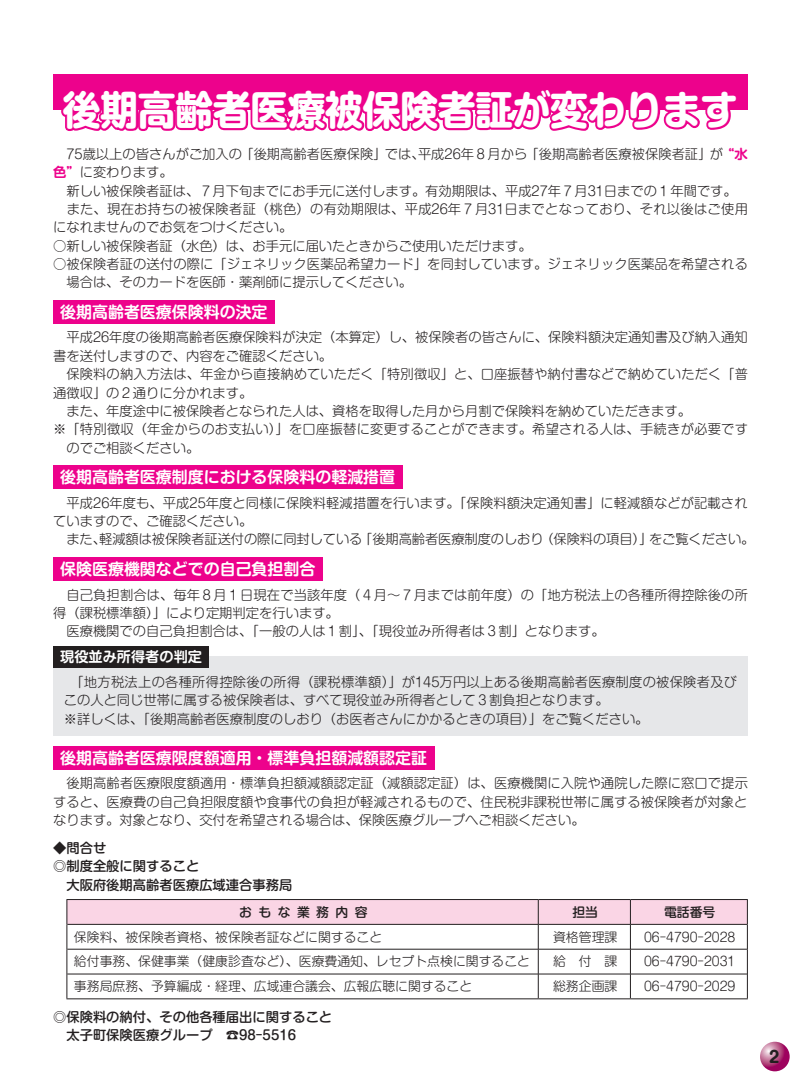
<style>
.page{position:relative;width:801px;height:1088px;background:#fff}
.page>*{position:absolute;margin:0;border:0;box-sizing:border-box;transform-origin:0 0}
.t1{font:700 39.88px "Shin M Go Pro";letter-spacing:-.01em;color:#fff;scale:.95 1}
.t2{font:700 16px "Shin M Go Pro De";color:#fff}
.t3{font:700 16px "Capie N Std";color:#231f20}
.t4{font:700 14.12px "Shin M Go Pro De";color:#fff}
.t5{font:300 13.25px/18.4px "Shin M Go Pro";color:#231f20}
.t6{font:500 13.25px/18.4px "Shin M Go Pro";color:#231f20}
.t7{font:300 12.88px "Shin M Go Pro";color:#231f20}
.t8{font:500 12.88px "Shin M Go Pro";letter-spacing:.5em;color:#231f20}
.s1{font-family:"Shin M Go Pro De";font-weight:700;color:#ed028c}
</style>
<div class="page">
<div style="left:53px;top:74px;width:695px;height:36px;background:#ed028c"></div>
<div style="left:53px;top:656px;width:695px;height:80px;background:#e6e7e9"></div>
<div style="left:53px;top:300px;width:222px;height:23px;background:#ed028c"></div>
<div style="left:53px;top:466px;width:349px;height:23px;background:#ed028c"></div>
<div style="left:53px;top:557px;width:269px;height:23px;background:#ed028c"></div>
<div style="left:53px;top:646px;width:156px;height:21px;background:#231f20"></div>
<div style="left:53px;top:747px;width:381px;height:23px;background:#ed028c"></div>
<hr style="left:66px;top:998px;width:472px;height:1px;background:#231f20">
<hr style="left:538px;top:998px;width:92px;height:1px;background:#231f20">
<hr style="left:630px;top:998px;width:118px;height:1px;background:#231f20">
<svg style="left:66px;top:899px;width:682px;height:99px"></svg>
<svg style="left:61px;top:110px;width:670px;height:22px"></svg>
<svg style="left:760px;top:1042px;width:29px;height:29px"></svg>
<h1 class="t1" style="left:63px;top:77px;width:712px">後期高齢者医療被保険者証が変わります</h1>
<p class="t5" style="left:53px;top:143px;width:696px">　75歳以上の皆さんがご加入の「後期高齢者医療保険」では、<br><span class="s1">色”</span>に変わります。<br>　新しい被保険者証は、７月下旬までにお手元に送付します。有効期限は、平成27年７月31日までの１年間です。　また、現在お持ちの被保険者証（桃色）の有効期限は、平成26年７月31日までとなっており、それ以後はご使用になれませんのでお気をつけください。</p>
<p class="t5" style="left:53px;top:235px;width:480px">○新しい被保険者証（水色）は、お手元に届いたときからご使用いただけます。</p>
<p class="t5" style="left:66px;top:253px;width:683px;text-indent:-13px">○被保険者証の送付の際に「ジェネリック医薬品希望カード」を同封しています。ジェネリック医薬品を希望される場合は、そのカードを医師・薬剤師に提示してください。</p>
<p class="t5" style="left:418px;top:143px;width:331px">平成26年８月から「後期高齢者医療被保険者証」が<span class="s1">“水</span></p>
<p class="t2" style="left:60px;top:299px;width:209px">後期高齢者医療保険料の決定</p>
<p class="t5" style="left:53px;top:327px;width:696px">　平成26年度の後期高齢者医療保険料が決定（本算定）し、被保険者の皆さんに、保険料額決定通知書及び納入通知</p>
<p class="t5" style="left:53px;top:345px;width:281px">書を送付しますので、内容をご確認ください。</p>
<p class="t5" style="left:53px;top:363px;width:696px">　保険料の納入方法は、年金から直接納めていただく「特別徴収」と、口座振替や納付書などで納めていただく「普</p>
<p class="t5" style="left:53px;top:382px;width:201px">通徴収」の２通りに分かれます。</p>
<p class="t5" style="left:53px;top:400px;width:639px">　また、年度途中に被保険者となられた人は、資格を取得した月から月割で保険料を納めていただきます。</p>
<p class="t5" style="left:53px;top:418px;width:696px">※「特別徴収（年金からのお支払い）」を口座振替に変更することができます。希望される人は、手続きが必要です</p>
<p class="t5" style="left:66px;top:437px;width:134px">のでご相談ください。</p>
<p class="t2" style="left:60px;top:464px;width:336px">後期高齢者医療制度における保険料の軽減措置</p>
<p class="t5" style="left:53px;top:492px;width:696px">　平成26年度も、平成25年度と同様に保険料軽減措置を行います。「保険料額決定通知書」に軽減額などが記載され</p>
<p class="t5" style="left:53px;top:510px;width:201px">ていますので、ご確認ください。</p>
<p class="t5" style="left:649px;top:529px;width:107px">をご覧ください。</p>
<p class="t5" style="left:540px;top:529px;width:113px">（保険料の項目）」</p>
<p class="t5" style="left:99px;top:529px;width:265px">軽減額は被保険者証送付の際に同封している</p>
<p class="t5" style="left:359px;top:529px;width:186px">「後期高齢者医療制度のしおり</p>
<p class="t5" style="left:53px;top:529px;width:54px">　また、</p>
<p class="t2" style="left:60px;top:556px;width:257px">保険医療機関などでの自己負担割合</p>
<p class="t5" style="left:53px;top:584px;width:696px">　自己負担割合は、毎年８月１日現在で当該年度（４月～７月までは前年度）の「地方税法上の各種所得控除後の所得（課税標準額）」により定期判定を行います。<br>　医療機関での自己負担割合は、「一般の人は１割」、「現役並み所得者は３割」となります。</p>
<p class="t5" style="left:64px;top:671px;width:675px">　「地方税法上の各種所得控除後の所得（課税標準額）」が145万円以上ある後期高齢者医療制度の被保険者及びこの人と同じ世帯に属する被保険者は、すべて現役並み所得者として３割負担となります。<br>※詳しくは、「後期高齢者医療制度のしおり（お医者さんにかかるときの項目）」をご覧ください。</p>
<p class="t4" style="left:60px;top:645px;width:143px">現役並み所得者の判定</p>
<p class="t2" style="left:60px;top:745px;width:368px">後期高齢者医療限度額適用・標準負担額減額認定証</p>
<p class="t5" style="left:53px;top:772px;width:696px;text-align:justify">　後期高齢者医療限度額適用・標準負担額減額認定証（減額認定証）は、医療機関に入院や通院した際に窓口で提示すると、医療費の自己負担限度額や食事代の負担が軽減されるもので、住民税非課税世帯に属する被保険者が対象となります。対象となり、交付を希望される場合は、保険医療グループへご相談ください。</p>
<p class="t6" style="left:53px;top:837px;width:241px">◆問合せ<br>◎制度全般に関すること<br>　大阪府後期高齢者医療広域連合事務局</p>
<p class="t8" style="left:239px;top:901px;width:130px">おもな業務内容</p>
<p class="t7" style="left:74px;top:926px;width:310px">保険料、被保険者資格、被保険者証などに関すること</p>
<p class="t7" style="left:74px;top:951px;width:457px">給付事務、保健事業（健康診査など）、医療費通知、レセプト点検に関すること</p>
<p class="t7" style="left:74px;top:976px;width:400px">事務局庶務、予算編成・経理、広域連合議会、広報広聴に関すること</p>
<p class="t6" style="left:226px;top:1006px;width:108px;text-indent:-173px">◎保険料の納付、その他各種届出に関すること☎98−5516</p>
<p class="t6" style="left:53px;top:1024px;width:161px">　太子町保険医療グループ</p>
<p class="t8" style="left:572px;top:901px;width:27px">担当</p>
<p class="t7" style="left:553px;top:926px;width:66px">資格管理課</p>
<p class="t7" style="left:553px;top:951px;width:66px">給　付　課</p>
<p class="t7" style="left:553px;top:976px;width:66px">総務企画課</p>
<p class="t8" style="left:664px;top:901px;width:53px">電話番号</p>
<p class="t7" style="left:644px;top:926px;width:93px">06−4790−2028</p>
<p class="t7" style="left:644px;top:951px;width:93px">06−4790−2031</p>
<p class="t7" style="left:644px;top:976px;width:93px">06−4790−2029</p>
<p class="t3" style="left:769px;top:1045px;width:12px">2</p>
</div>
